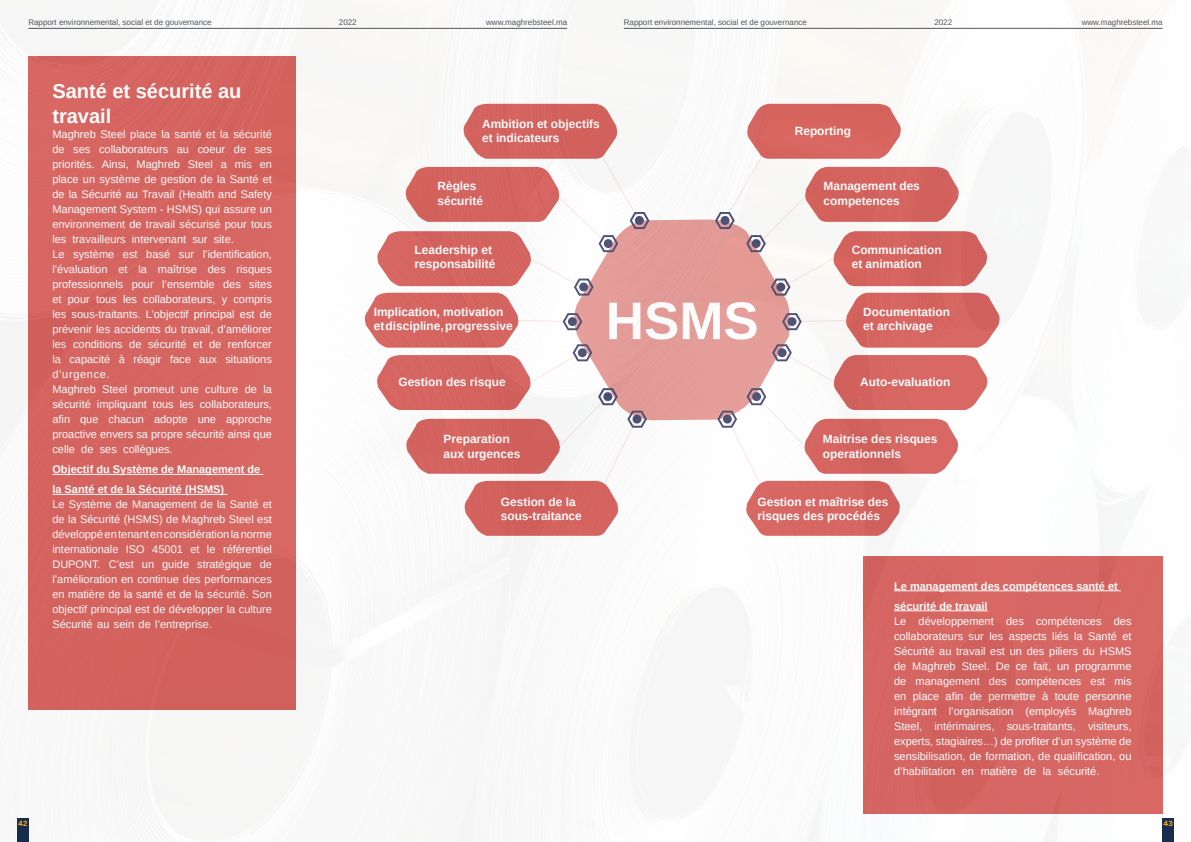
<style>
.page{position:relative;width:1191px;height:842px;background:#fff}
.page>*{position:absolute;margin:0;border:0;box-sizing:border-box;transform-origin:0 0}
.t1{font:700 52.9px "Arimo";color:#fff}
.t2{font:700 20px/25px "Arimo";color:#fff}
.t3{font:700 11.9px/14.6px "Arimo";color:#fff}
.t4{font:11px/15px "Arimo";color:#fff;text-align:justify}
.t5{font:700 11px/20px "Arimo";color:#fff}
.t6{font:8px "Arimo";color:#52555b}
.t7{font:700 7px "Benton Sans";color:#f6a721}
</style>
<div class="page">
<img style="left:17px;top:27px;width:1157px;height:815px">
<div style="left:17px;top:819px;width:11px;height:23px;background:#182d4b"></div>
<div style="left:1162px;top:819px;width:11px;height:23px;background:#182d4b"></div>
<p class="t6" style="left:28px;top:17px;width:185px">Rapport environnemental, social et de gouvernance</p>
<p class="t6" style="left:339px;top:17px;width:19px">2022</p>
<p class="t6" style="left:486px;top:17px;width:82px">www.maghrebsteel.ma</p>
<p class="t6" style="left:624px;top:17px;width:184px">Rapport environnemental, social et de gouvernance</p>
<p class="t6" style="left:934px;top:17px;width:19px">2022</p>
<p class="t6" style="left:1081px;top:17px;width:82px">www.maghrebsteel.ma</p>
<h2 class="t2" style="left:52px;top:79px;width:190px">Santé et sécurité au travail</h2>
<p class="t4" style="left:52px;top:127px;width:221px;text-align:left">Maghreb Steel place la santé et la sécurité de ses collaborateurs au coeur de ses priorités. Ainsi, Maghreb Steel a mis en place un système de gestion de la Santé et de la Sécurité au Travail (Health and Safety Management System - HSMS) qui assure un environnement de travail sécurisé pour tous les travailleurs intervenant sur site.<br>Le système est basé sur l’identification, l’évaluation et la maîtrise des risques professionnels pour l’ensemble des sites et pour tous les collaborateurs, y compris les sous-traitants. L’objectif principal est de prévenir les accidents du travail, d’améliorer les conditions de sécurité et de renforcer la capacité à réagir face aux situations d’urgence.<br>Maghreb Steel promeut une culture de la sécurité impliquant tous les collaborateurs, afin que chacun adopte une approche proactive envers sa propre sécurité ainsi que celle de ses collègues.</p>
<p class="t5" style="left:52px;top:460px;width:209px">Objectif du Système de Management de la Santé et de la Sécurité (HSMS)</p>
<p class="t4" style="left:52px;top:497px;width:221px">Le Système de Management de la Santé et de la Sécurité (HSMS) de Maghreb Steel est développé en tenant en considération la norme internationale ISO 45001 et le référentiel DUPONT. C’est un guide stratégique de l’amélioration en continue des performances en matière de la santé et de la sécurité. Son objectif principal est de développer la culture Sécurité au sein de l’entreprise.</p>
<p class="t3" style="left:482px;top:116px;width:119px">Ambition et objectifs et indicateurs</p>
<p class="t3" style="left:437px;top:179px;width:47px">Règles sécurité</p>
<p class="t3" style="left:414px;top:243px;width:82px">Leadership et responsabilité</p>
<p class="t3" style="left:374px;top:305px;width:140px">Implication, motivation et discipline, progressive</p>
<p class="t3" style="left:398px;top:375px;width:109px">Gestion des risque</p>
<h1 class="t1" style="left:606px;top:284px;width:154px">HSMS</h1>
<p class="t3" style="left:795px;top:124px;width:58px">Reporting</p>
<p class="t3" style="left:823px;top:179px;width:98px">Management des competences</p>
<p class="t3" style="left:851px;top:243px;width:91px">Communication et animation</p>
<p class="t3" style="left:863px;top:305px;width:88px">Documentation et archivage</p>
<p class="t3" style="left:860px;top:375px;width:91px">Auto-evaluation</p>
<p class="t3" style="left:443px;top:432px;width:78px">Preparation aux urgences</p>
<p class="t3" style="left:501px;top:495px;width:82px">Gestion de la sous-traitance</p>
<p class="t3" style="left:823px;top:432px;width:116px">Maitrise des risques operationnels</p>
<p class="t3" style="left:757px;top:495px;width:132px">Gestion et maîtrise des risques des procédés</p>
<p class="t5" style="left:894px;top:576px;width:225px">Le management des compétences santé et sécurité de travail</p>
<p class="t4" style="left:894px;top:613px;width:239px">Le développement des compétences des collaborateurs sur les aspects liés la Santé et Sécurité au travail est un des piliers du HSMS de Maghreb Steel. De ce fait, un programme de management des compétences est mis en place afin de permettre à toute personne intégrant l’organisation (employés Maghreb Steel, intérimaires, sous-traitants, visiteurs, experts, stagiaires…) de profiter d’un système de sensibilisation, de formation, de qualification, ou d’habilitation en matière de la sécurité.</p>
<p class="t7" style="left:18px;top:819px;width:11px">42</p>
<p class="t7" style="left:1163px;top:819px;width:11px">43</p>
</div>
